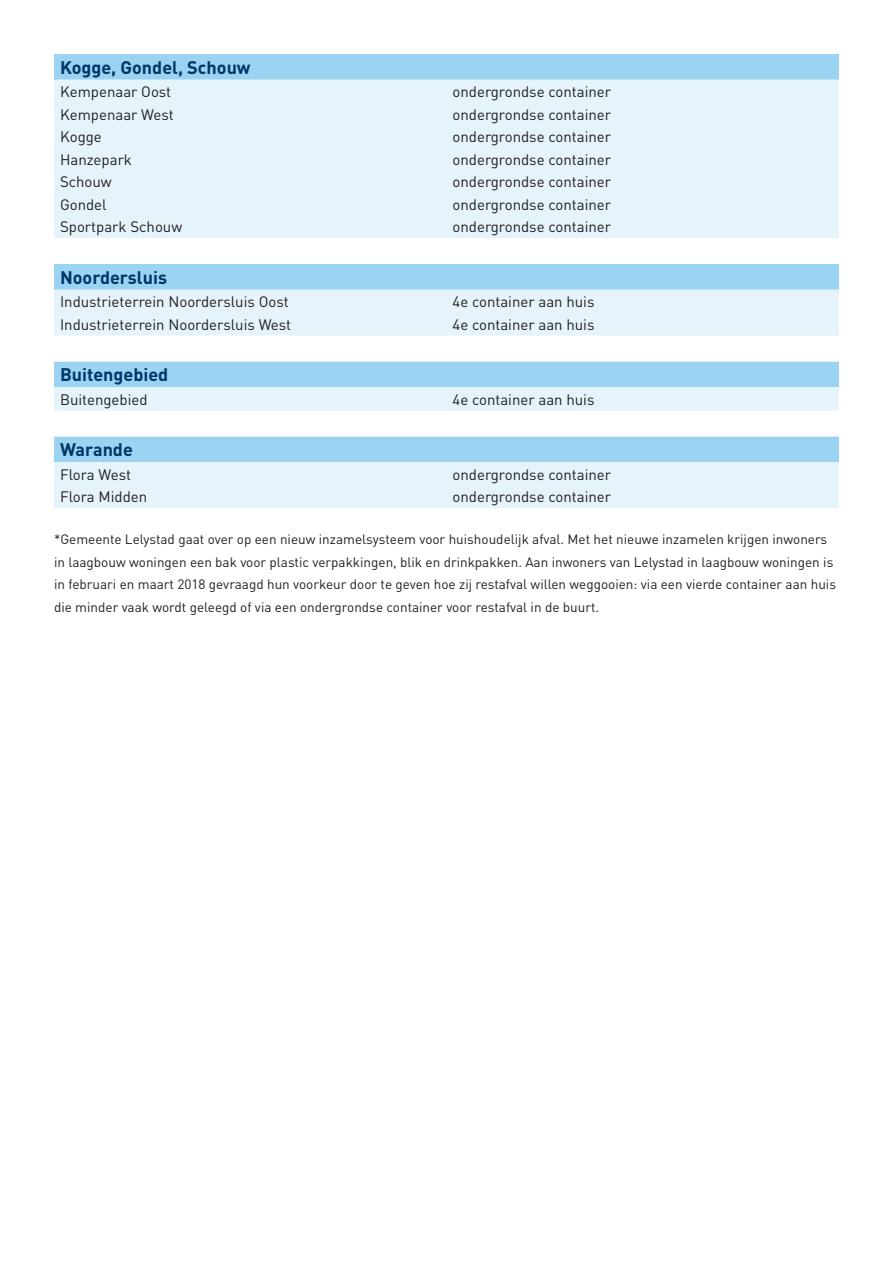
<style>
.page{position:relative;width:893px;height:1263px;background:#fff}
.page>*{position:absolute;margin:0;border:0;box-sizing:border-box;transform-origin:0 0}
.t1{font:700 18px "DIN Pro";color:#003667}
.t2{font:15px/22.5px "DIN Pro";color:#231f20}
.t3{font:13.5px/22.5px "DIN Pro";color:#231f20}
</style>
<div class="page">
<div style="left:54px;top:54px;width:785px;height:26px;background:#9bd3f2"></div>
<svg style="left:54px;top:80px;width:785px;height:428px;background:#dceffa"></svg>
<svg style="left:54px;top:238px;width:785px;height:198px"></svg>
<p class="t1" style="left:60px;top:52px;width:192px">Kogge, Gondel, Schouw</p>
<p class="t2" style="left:60px;top:80px;width:124px">Kempenaar Oost<br>Kempenaar West<br>Kogge<br>Hanzepark<br>Schouw<br>Gondel<br>Sportpark Schouw</p>
<p class="t2" style="left:452px;top:80px;width:160px;text-align:justify">ondergrondse container ondergrondse container ondergrondse container ondergrondse container ondergrondse container ondergrondse container ondergrondse container</p>
<p class="t1" style="left:60px;top:262px;width:109px">Noordersluis</p>
<p class="t2" style="left:60px;top:290px;width:233px">Industrieterrein Noordersluis Oost<br>Industrieterrein Noordersluis West</p>
<p class="t2" style="left:452px;top:290px;width:144px">4e container aan huis<br>4e container aan huis</p>
<p class="t1" style="left:60px;top:360px;width:110px">Buitengebied</p>
<p class="t2" style="left:60px;top:387px;width:89px">Buitengebied</p>
<p class="t2" style="left:452px;top:387px;width:144px">4e container aan huis</p>
<p class="t1" style="left:60px;top:435px;width:74px">Warande</p>
<p class="t2" style="left:60px;top:462px;width:89px">Flora West<br>Flora Midden</p>
<p class="t2" style="left:452px;top:462px;width:160px">ondergrondse container ondergrondse container</p>
<p class="t3" style="left:54px;top:527px;width:783px">*Gemeente Lelystad gaat over op een nieuw inzamelsysteem voor huishoudelijk afval. Met het nieuwe inzamelen krijgen inwoners in laagbouw woningen een bak voor plastic verpakkingen, blik en drinkpakken. Aan inwoners van Lelystad in laagbouw woningen is in februari en maart 2018 gevraagd hun voorkeur door te geven hoe zij restafval willen weggooien: via een vierde container aan huis die minder vaak wordt geleegd of via een ondergrondse container voor restafval in de buurt.</p>
</div>
